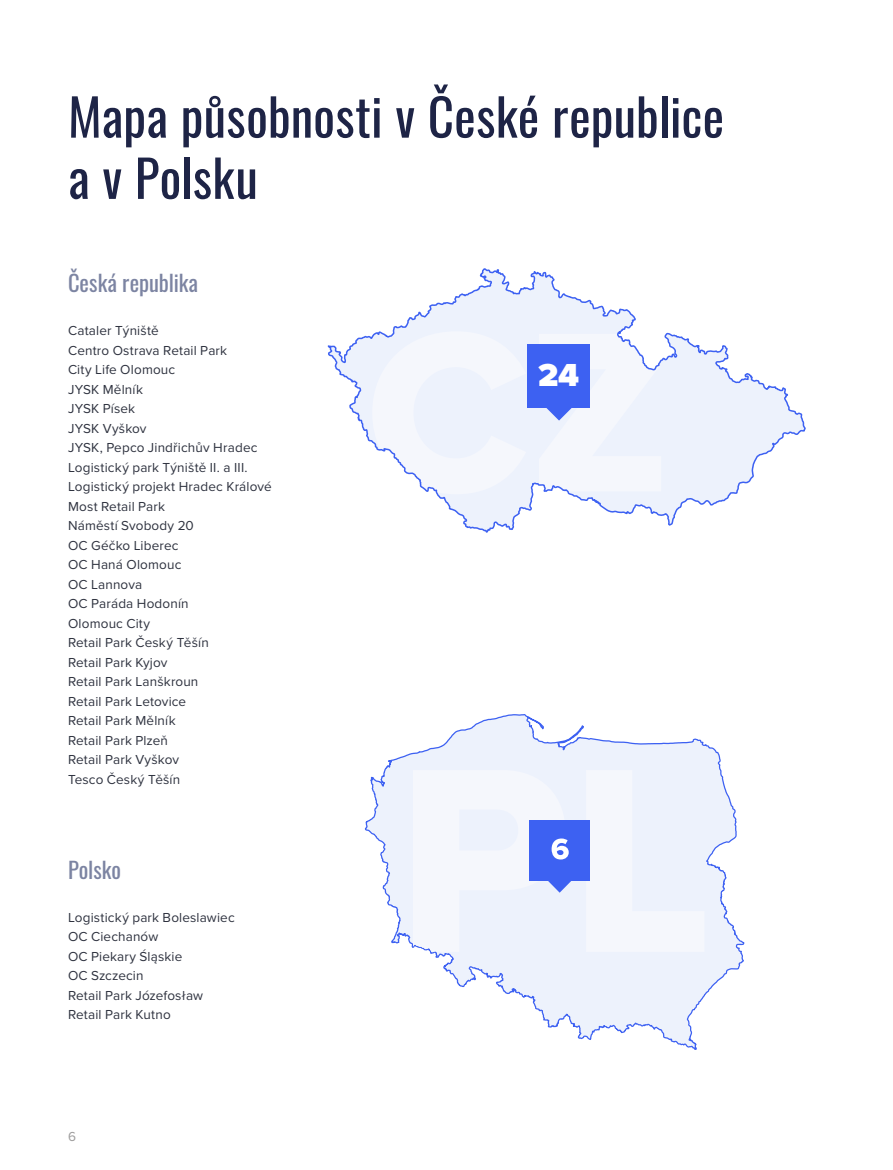
<style>
.page{position:relative;width:893px;height:1170px;background:#fff}
.page>*{position:absolute;margin:0;border:0;box-sizing:border-box;transform-origin:0 0}
.t1{font:51px/61.2px "Oswald";letter-spacing:.005em;color:#1e2446}
.t2{font:900 33px "Proxima Nova";color:#fff}
.t3{font:22.5px "Oswald";color:#7c84a2}
.t4{font:13.5px/19.5px "Proxima Nova";letter-spacing:.01em;color:#2e323f}
.t5{font:13.5px "Proxima Nova";color:#9d9c9c}
</style>
<div class="page">
<svg style="left:327px;top:268px;width:479px;height:265px"></svg>
<svg style="left:365px;top:714px;width:379px;height:335px;fill:#edf2fc"></svg>
<div style="left:413px;top:770px;width:291px;height:181px;background:#f5f7fc"></div>
<div style="left:529px;top:819px;width:60px;height:61px;background:#3d61f2"></div>
<svg style="left:547px;top:880px;width:25px;height:12px"></svg>
<svg style="left:552px;top:838px;width:17px;height:21px"></svg>
<h1 class="t1" style="left:68px;top:81px;width:658px">Mapa působnosti v České republice a v Polsku</h1>
<h3 class="t3" style="left:68px;top:262px;width:132px">Česká republika</h3>
<p class="t4" style="left:68px;top:320px;width:205px">Cataler Týniště<br>Centro Ostrava Retail Park<br>City Life Olomouc<br>JYSK Mělník<br>JYSK Písek<br>JYSK Vyškov<br>JYSK, Pepco Jindřichův Hradec<br>Logistický park Týniště II. a III.<br>Logistický projekt Hradec Králové<br>Most Retail Park<br>Náměstí Svobody 20<br>OC Géčko Liberec<br>OC Haná Olomouc<br>OC Lannova<br>OC Paráda Hodonín<br>Olomouc City<br>Retail Park Český Těšín<br>Retail Park Kyjov<br>Retail Park Lanškroun<br>Retail Park Letovice<br>Retail Park Mělník<br>Retail Park Plzeň<br>Retail Park Vyškov<br>Tesco Český Těšín</p>
<h3 class="t3" style="left:68px;top:850px;width:55px">Polsko</h3>
<p class="t4" style="left:68px;top:906px;width:168px">Logistický park Boleslawiec<br>OC Ciechanów<br>OC Piekary Śląskie<br>OC Szczecin<br>Retail Park Józefosław<br>Retail Park Kutno</p>
<p class="t5" style="left:68px;top:1125px;width:9px">6</p>
<h2 class="t2" style="left:538px;top:350px;width:43px">24</h2>
</div>
